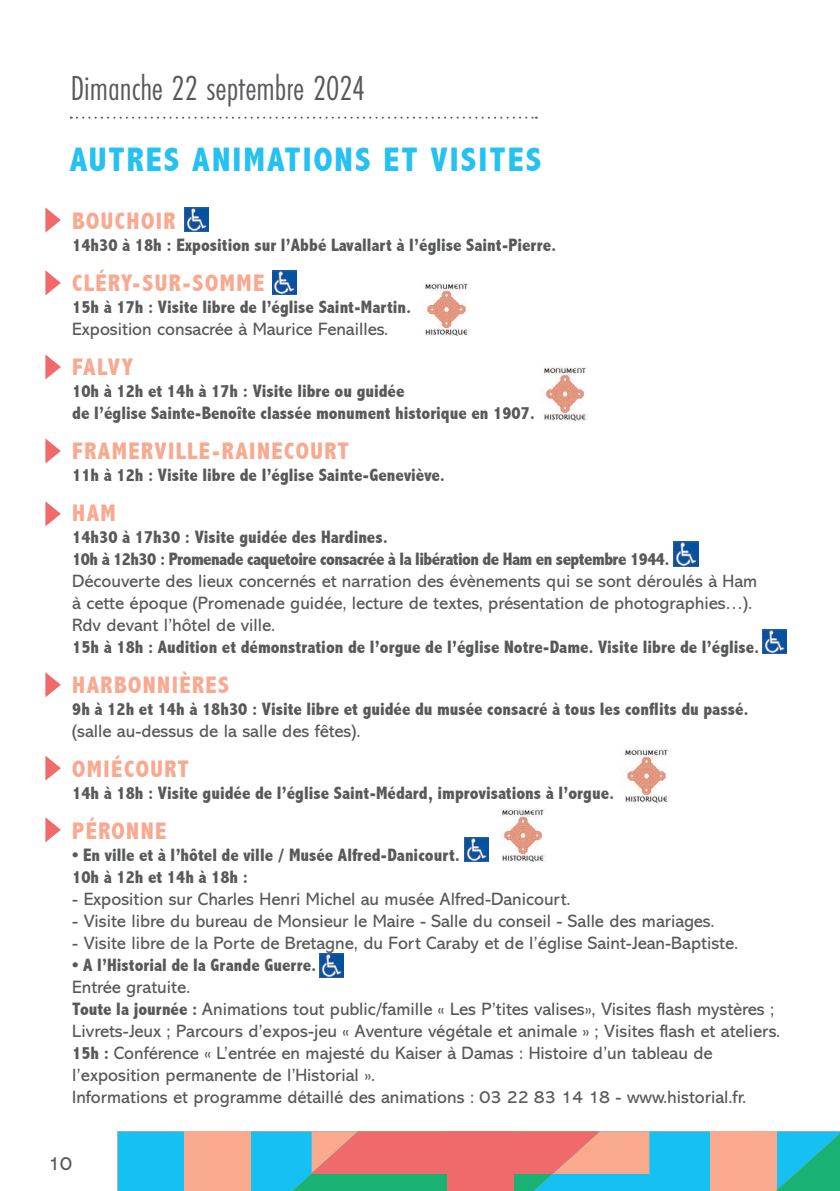
<style>
.page{position:relative;width:840px;height:1191px;background:#fff}
.page>*{position:absolute;margin:0;border:0;box-sizing:border-box;transform-origin:0 0}
.t1{font:36px "Futura PT Cond";color:#58595b}
.t2{font:800 condensed 34px "Abadi";letter-spacing:.06em;color:#24c1f1}
.t3{font:800 condensed 24px "Abadi";letter-spacing:.06em;color:#f8a990}
.t4{font:19.6px "Abadi MT Pro";color:#58595b}
.t5{font:18px/22px "Abadi MT Pro";color:#58595b}
.t6{font:800 condensed 18px/22px "Abadi";color:#58595b}
.t7{font:800 condensed 18px/22px "Abadi";letter-spacing:-.03em;color:#58595b}
.s1{font-family:"Abadi";font-weight:800;font-stretch:condensed}
</style>
<div class="page">
<svg style="left:45px;top:207px;width:16px;height:26px"></svg>
<svg style="left:71px;top:117px;width:465px;height:2px"></svg>
<img style="left:184px;top:207px;width:24px;height:25px">
<img style="left:272px;top:270px;width:24px;height:24px">
<img style="left:424px;top:282px;width:46px;height:54px">
<img style="left:543px;top:367px;width:45px;height:53px">
<img style="left:673px;top:542px;width:24px;height:24px">
<img style="left:762px;top:629px;width:23px;height:24px">
<img style="left:624px;top:748px;width:46px;height:54px">
<img style="left:464px;top:837px;width:24px;height:25px">
<img style="left:501px;top:808px;width:45px;height:54px">
<img style="left:319px;top:953px;width:24px;height:24px">
<svg style="left:45px;top:270px;width:16px;height:25px"></svg>
<svg style="left:45px;top:354px;width:16px;height:25px"></svg>
<svg style="left:45px;top:438px;width:16px;height:25px"></svg>
<svg style="left:45px;top:501px;width:16px;height:25px"></svg>
<svg style="left:45px;top:672px;width:16px;height:25px"></svg>
<svg style="left:45px;top:755px;width:16px;height:25px"></svg>
<svg style="left:45px;top:817px;width:16px;height:25px"></svg>
<svg style="left:118px;top:1131px;width:721px;height:60px;background:#90a1a3"></svg>
<h1 class="t1" style="left:71px;top:67px;width:296px">Dimanche 22 septembre 2024</h1>
<h2 class="t2" style="left:70px;top:139px;width:472px">AUTRES ANIMATIONS ET VISITES</h2>
<h3 class="t3" style="left:72px;top:207px;width:105px">BOUCHOIR</h3>
<p class="t6" style="left:72px;top:234px;width:485px">14h30 à 18h : Exposition sur l’Abbé Lavallart à l’église Saint-Pierre.</p>
<h3 class="t3" style="left:72px;top:269px;width:194px">CLÉRY-SUR-SOMME</h3>
<p class="t6" style="left:72px;top:296px;width:340px">15h à 17h : Visite libre de l’église Saint-Martin.</p>
<p class="t5" style="left:72px;top:318px;width:317px">Exposition consacrée à Maurice Fenailles.</p>
<h3 class="t3" style="left:72px;top:353px;width:63px">FALVY</h3>
<p class="t6" style="left:72px;top:380px;width:464px">10h à 12h et 14h à 17h : Visite libre ou guidée<br>de l’église Sainte-Benoîte classée monument historique en 1907.</p>
<h3 class="t3" style="left:72px;top:437px;width:278px">FRAMERVILLE-RAINECOURT</h3>
<p class="t6" style="left:72px;top:464px;width:374px">11h à 12h : Visite libre de l’église Sainte-Geneviève.</p>
<h3 class="t3" style="left:72px;top:499px;width:45px">HAM</h3>
<p class="t7" style="left:72px;top:526px;width:599px">14h30 à 17h30 : Visite guidée des Hardines.<br>10h à 12h30 : Promenade caquetoire consacrée à la libération de Ham en septembre 1944.</p>
<p class="t5" style="left:72px;top:570px;width:686px">Découverte des lieux concernés et narration des évènements qui se sont déroulés à Ham à cette époque (Promenade guidée, lecture de textes, présentation de photographies…).<br>Rdv devant l’hôtel de ville.</p>
<p class="t6" style="left:72px;top:636px;width:688px">15h à 18h : Audition et démonstration de l’orgue de l’église Notre-Dame. Visite libre de l’église.</p>
<h3 class="t3" style="left:72px;top:671px;width:158px">HARBONNIÈRES</h3>
<p class="t6" style="left:72px;top:698px;width:677px">9h à 12h et 14h à 18h30 : Visite libre et guidée du musée consacré à tous les conflits du passé.</p>
<p class="t5" style="left:72px;top:720px;width:289px">(salle au-dessus de la salle des fêtes).</p>
<h3 class="t3" style="left:72px;top:755px;width:118px">OMIÉCOURT</h3>
<p class="t6" style="left:72px;top:782px;width:543px">14h à 18h : Visite guidée de l’église Saint-Médard, improvisations à l’orgue.</p>
<h3 class="t3" style="left:72px;top:817px;width:96px">PÉRONNE</h3>
<p class="t6" style="left:72px;top:844px;width:389px">• En ville et à l’hôtel de ville / Musée Alfred-Danicourt.<br>10h à 12h et 14h à 18h :</p>
<p class="t5" style="left:72px;top:888px;width:499px">- Exposition sur Charles Henri Michel au musée Alfred-Danicourt.</p>
<p class="t5" style="left:72px;top:910px;width:643px">- Visite libre du bureau de Monsieur le Maire - Salle du conseil - Salle des mariages.</p>
<p class="t5" style="left:72px;top:932px;width:667px">- Visite libre de la Porte de Bretagne, du Fort Caraby et de l’église Saint-Jean-Baptiste.</p>
<p class="t6" style="left:72px;top:954px;width:245px">• A l’Historial de la Grande Guerre.</p>
<p class="t5" style="left:72px;top:976px;width:709px">Entrée gratuite.<br><span class="s1">Toute la journée :</span> Animations tout public/famille « Les P’tites valises», Visites ash mystères ; Livrets-Jeux ; Parcours d’expos-jeu « Aventure végétale et animale » ; Visites ash et ateliers.<br><span class="s1">15h :</span> Conférence « L’entrée en majesté du Kaiser à Damas : Histoire d’un tableau de l’exposition permanente de l’Historial ».<br>Informations et programme détaillé des animations : 03 22 83 14 18 - www.historial.fr.</p>
<p class="t4" style="left:48px;top:1153px;width:25px">10</p>
</div>
